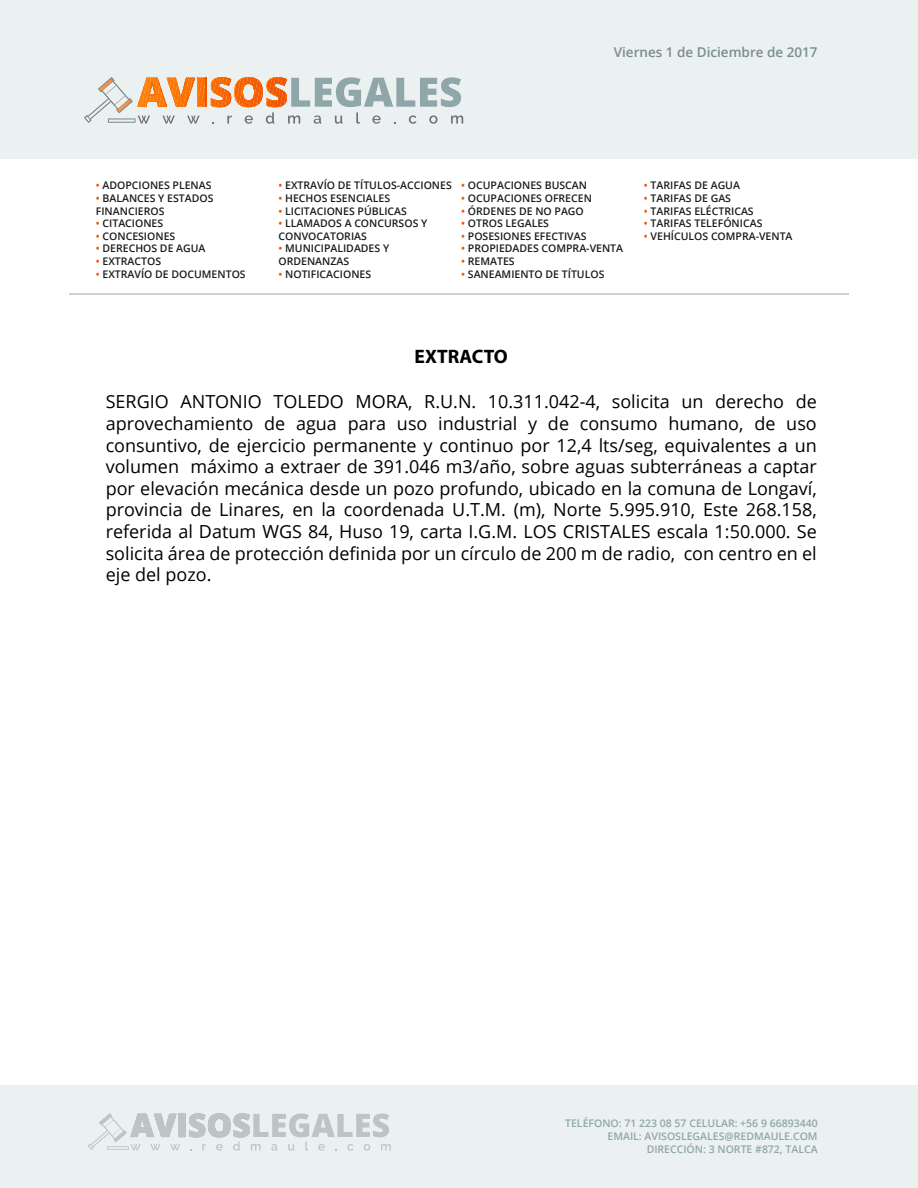
<style>
.page{position:relative;width:918px;height:1188px;background:#fff}
.page>*{position:absolute;margin:0;border:0;box-sizing:border-box;transform-origin:0 0}
.t1{font:700 19.5px "Myriad Pro";color:#000}
.t2{font:18px/21.6px "Open Sans";color:#000;text-align:justify}
.t3{font:600 13.5px "Open Sans";color:#7a8d8e}
.t4{font:600 10.5px/12.6px "Open Sans";color:#1b1b1b}
.t5{font:600 10.5px/12.6px "Open Sans";color:#8fa7a8;text-align:right}
.s1{color:#f25300}
</style>
<div class="page">
<div style="left:0;top:0;width:918px;height:159px;background:#ebf0f1"></div>
<svg style="left:84px;top:77px;width:379px;height:47px"></svg>
<svg style="left:108px;top:118px;width:27px;height:5px"></svg>
<div style="left:0;top:1086px;width:918px;height:102px;background:#ebf0f1"></div>
<svg style="left:88px;top:1113px;width:303px;height:38px"></svg>
<svg style="left:107px;top:1146px;width:22px;height:4px"></svg>
<hr style="left:69px;top:294px;width:780px;height:1px;background:#8fa7a8">
<p class="t3" style="left:614px;top:43px;width:205px">Viernes 1 de Diciembre de 2017</p>
<p class="t4" style="left:96px;top:179px;width:117px"><span class="s1">•</span> ADOPCIONES PLENAS</p>
<p class="t4" style="left:96px;top:192px;width:119px"><span class="s1">•</span> BALANCES Y ESTADOS<br>FINANCIEROS</p>
<p class="t4" style="left:96px;top:217px;width:69px"><span class="s1">•</span> CITACIONES</p>
<p class="t4" style="left:96px;top:230px;width:81px"><span class="s1">•</span> CONCESIONES</p>
<p class="t4" style="left:96px;top:242px;width:111px"><span class="s1">•</span> DERECHOS DE AGUA</p>
<p class="t4" style="left:96px;top:255px;width:67px"><span class="s1">•</span> EXTRACTOS</p>
<p class="t4" style="left:96px;top:267px;width:151px"><span class="s1">•</span> EXTRAVÍO DE DOCUMENTOS</p>
<p class="t4" style="left:279px;top:179px;width:175px"><span class="s1">•</span> EXTRAVÍO DE TÍTULOS-ACCIONES</p>
<p class="t4" style="left:279px;top:192px;width:113px"><span class="s1">•</span> HECHOS ESENCIALES</p>
<p class="t4" style="left:279px;top:204px;width:130px"><span class="s1">•</span> LICITACIONES PÚBLICAS</p>
<p class="t4" style="left:279px;top:217px;width:150px"><span class="s1">•</span> LLAMADOS A CONCURSOS Y<br>CONVOCATORIAS</p>
<p class="t4" style="left:279px;top:242px;width:112px"><span class="s1">•</span> MUNICIPALIDADES Y<br>ORDENANZAS</p>
<p class="t4" style="left:279px;top:267px;width:94px"><span class="s1">•</span> NOTIFICACIONES</p>
<p class="t4" style="left:461px;top:179px;width:127px"><span class="s1">•</span> OCUPACIONES BUSCAN</p>
<p class="t4" style="left:461px;top:192px;width:132px"><span class="s1">•</span> OCUPACIONES OFRECEN</p>
<p class="t4" style="left:461px;top:204px;width:124px"><span class="s1">•</span> ÓRDENES DE NO PAGO</p>
<p class="t4" style="left:461px;top:217px;width:89px"><span class="s1">•</span> OTROS LEGALES</p>
<p class="t4" style="left:461px;top:230px;width:127px"><span class="s1">•</span> POSESIONES EFECTIVAS</p>
<p class="t4" style="left:461px;top:242px;width:163px"><span class="s1">•</span> PROPIEDADES COMPRA-VENTA</p>
<p class="t4" style="left:461px;top:255px;width:55px"><span class="s1">•</span> REMATES</p>
<p class="t4" style="left:461px;top:267px;width:145px"><span class="s1">•</span> SANEAMIENTO DE TÍTULOS</p>
<p class="t4" style="left:644px;top:179px;width:98px"><span class="s1">•</span> TARIFAS DE AGUA</p>
<p class="t4" style="left:644px;top:192px;width:89px"><span class="s1">•</span> TARIFAS DE GAS</p>
<p class="t4" style="left:644px;top:204px;width:111px"><span class="s1">•</span> TARIFAS ELÉCTRICAS</p>
<p class="t4" style="left:644px;top:217px;width:120px"><span class="s1">•</span> TARIFAS TELEFÓNICAS</p>
<p class="t4" style="left:644px;top:230px;width:150px"><span class="s1">•</span> VEHÍCULOS COMPRA-VENTA</p>
<p class="t1" style="left:415px;top:344px;width:95px">EXTRACTO</p>
<p class="t2" style="left:106px;top:391px;width:713px">SERGIO ANTONIO TOLEDO MORA, R.U.N. 10.311.042-4, solicita un derecho de aprovechamiento de agua para uso industrial y de consumo humano, de uso consuntivo, de ejercicio permanente y continuo por 12,4 lts/seg, equivalentes a un volumen máximo a extraer de 391.046 m3/año, sobre aguas subterráneas a captar por elevación mecánica desde un pozo profundo, ubicado en la comuna de Longaví, provincia de Linares, en la coordenada U.T.M. (m), Norte 5.995.910, Este 268.158, referida al Datum WGS 84, Huso 19, carta I.G.M. LOS CRISTALES escala 1:50.000. Se solicita área de protección definida por un círculo de 200 m de radio, con centro en el eje del pozo.</p>
<p class="t5" style="left:565px;top:1117px;width:254px">TELÉFONO: 71 223 08 57 CELULAR: +56 9 66893440<br>EMAIL: AVISOSLEGALES@REDMAULE.COM<br>DIRECCIÓN: 3 NORTE #872, TALCA</p>
</div>
